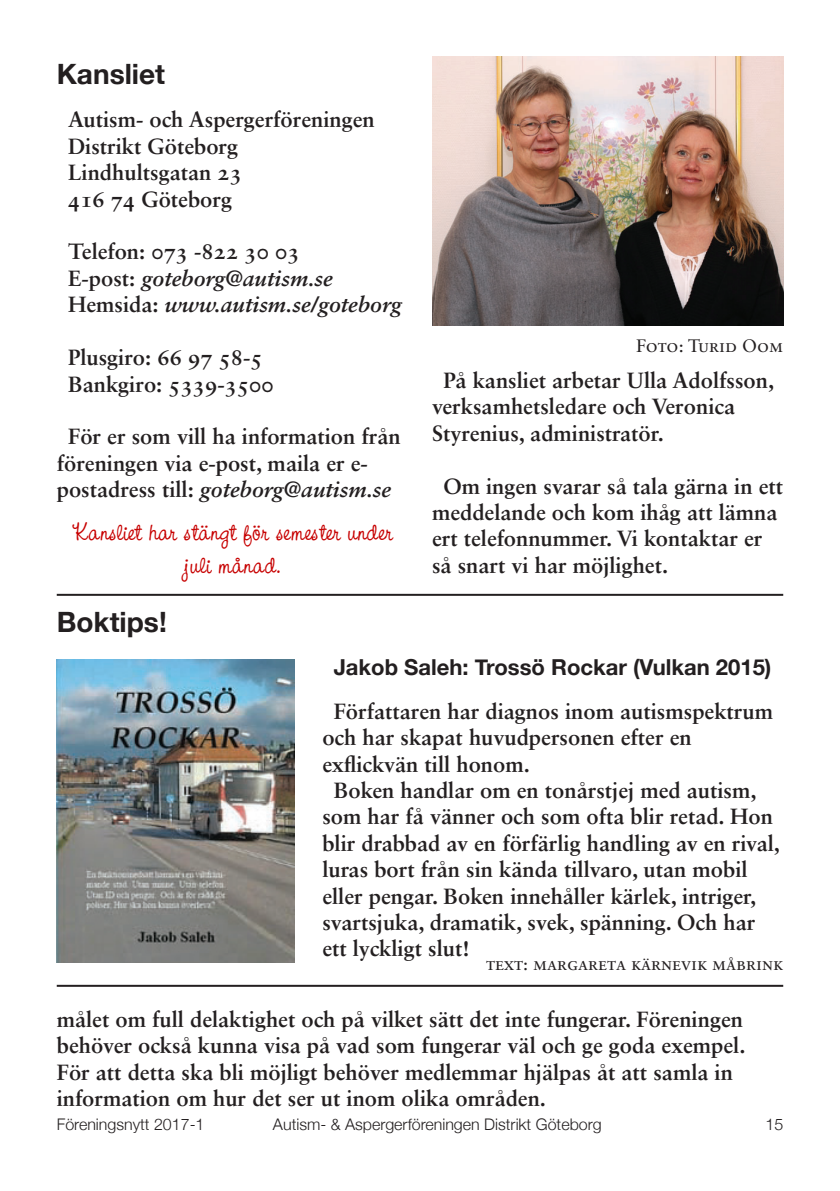
<style>
.page{position:relative;width:840px;height:1191px;background:#fff}
.page>*{position:absolute;margin:0;border:0;box-sizing:border-box;transform-origin:0 0}
.t1{font:28px/33.6px "CAC Pinafore";color:#c70000;text-align:center}
.t2{font:700 28px "Helvetica Neue";color:#231f20}
.t3{font:22px/26.4px "Sabon Bold Os F";color:#231f20}
.t4{font:22px/26.4px "Sabon Bold Italic Os F";color:#231f20}
.t5{font:700 22px "Helvetica Neue";color:#231f20}
.t6{font:18px "Sabon Roman SC";color:#231f20}
.t7{font:300 16px "Helvetica Neue";color:#231f20}
.s1{font-family:"Sabon Bold Os F"}
</style>
<div class="page">
<img style="left:57px;top:659px;width:237px;height:303px">
<img style="left:432px;top:57px;width:350px;height:268px">
<hr style="left:57px;top:594px;width:725px;height:2px;background:#231f20">
<hr style="left:57px;top:984px;width:725px;height:2px;background:#231f20">
<p class="t2" style="left:57px;top:57px;width:110px">Kansliet</p>
<p class="t3" style="left:68px;top:106px;width:308px">Autism- och Aspergerföreningen<br>Distrikt Göteborg<br>Lindhultsgatan 23<br>416 74 Göteborg</p>
<p class="t3" style="left:68px;top:238px;width:233px">Telefon: 073 -822 30 03</p>
<p class="t4" style="left:68px;top:265px;width:335px"><span class="s1">E-post:</span> goteborg@autism.se<br><span class="s1">Hemsida:</span> www.autism.se/goteborg</p>
<p class="t3" style="left:68px;top:344px;width:207px">Plusgiro: 66 97 58-5<br>Bankgiro: 5339-3500</p>
<p class="t3" style="left:57px;top:423px;width:345px;text-indent:11px">För er som vill ha information från föreningen via e-post, maila er e-</p>
<p class="t4" style="left:57px;top:476px;width:336px"><span class="s1">postadress till:</span> goteborg@autism.se</p>
<p class="t1" style="left:72px;top:514px;width:321px">Kansliet har stängt för semester under juli månad.</p>
<p class="t2" style="left:57px;top:604px;width:111px">Boktips!</p>
<p class="t6" style="left:636px;top:335px;width:148px">Foto: Turid Oom</p>
<p class="t3" style="left:432px;top:367px;width:343px;text-indent:11px">På kansliet arbetar Ulla Adolfsson, verksamhetsledare och Veronica<br>Styrenius, administratör.</p>
<p class="t3" style="left:432px;top:472px;width:352px;text-indent:11px">Om ingen svarar så tala gärna in ett meddelande och kom ihåg att lämna ert telefonnummer. Vi kontaktar er så snart vi har möjlighet.</p>
<p class="t5" style="left:333px;top:654px;width:439px">Jakob Saleh: Trossö Rockar (Vulkan 2015)</p>
<p class="t3" style="left:333px;top:697px;width:440px">Författaren har diagnos inom autismspektrum</p>
<p class="t3" style="left:322px;top:723px;width:370px">och har skapat huvudpersonen efter en</p>
<p class="t3" style="left:322px;top:750px;width:209px">exflickvän till honom.</p>
<p class="t3" style="left:333px;top:776px;width:424px">Boken handlar om en tonårstjej med autism,</p>
<p class="t3" style="left:322px;top:803px;width:452px">som har få vänner och som ofta blir retad. Hon</p>
<p class="t3" style="left:322px;top:829px;width:459px">blir drabbad av en förfärlig handling av en rival,</p>
<p class="t3" style="left:322px;top:855px;width:426px">luras bort från sin kända tillvaro, utan mobil</p>
<p class="t3" style="left:322px;top:882px;width:435px">eller pengar. Boken innehåller kärlek, intriger,</p>
<p class="t3" style="left:322px;top:908px;width:434px">svartsjuka, dramatik, svek, spänning. Och har</p>
<p class="t3" style="left:322px;top:935px;width:149px">ett lyckligt slut!</p>
<p class="t6" style="left:486px;top:952px;width:298px">text: margareta kärnevik måbrink</p>
<p class="t3" style="left:57px;top:1005px;width:689px">målet om full delaktighet och på vilket sätt det inte fungerar. Föreningen behöver också kunna visa på vad som fungerar väl och ge goda exempel.<br>För att detta ska bli möjligt behöver medlemmar hjälpas åt att samla in information om hur det ser ut inom olika områden.</p>
<p class="t7" style="left:57px;top:1114px;width:149px">Föreningsnytt 2017-1</p>
<p class="t7" style="left:273px;top:1114px;width:330px">Autism- &amp; Aspergerföreningen Distrikt Göteborg</p>
<p class="t7" style="left:765px;top:1114px;width:19px">15</p>
</div>
